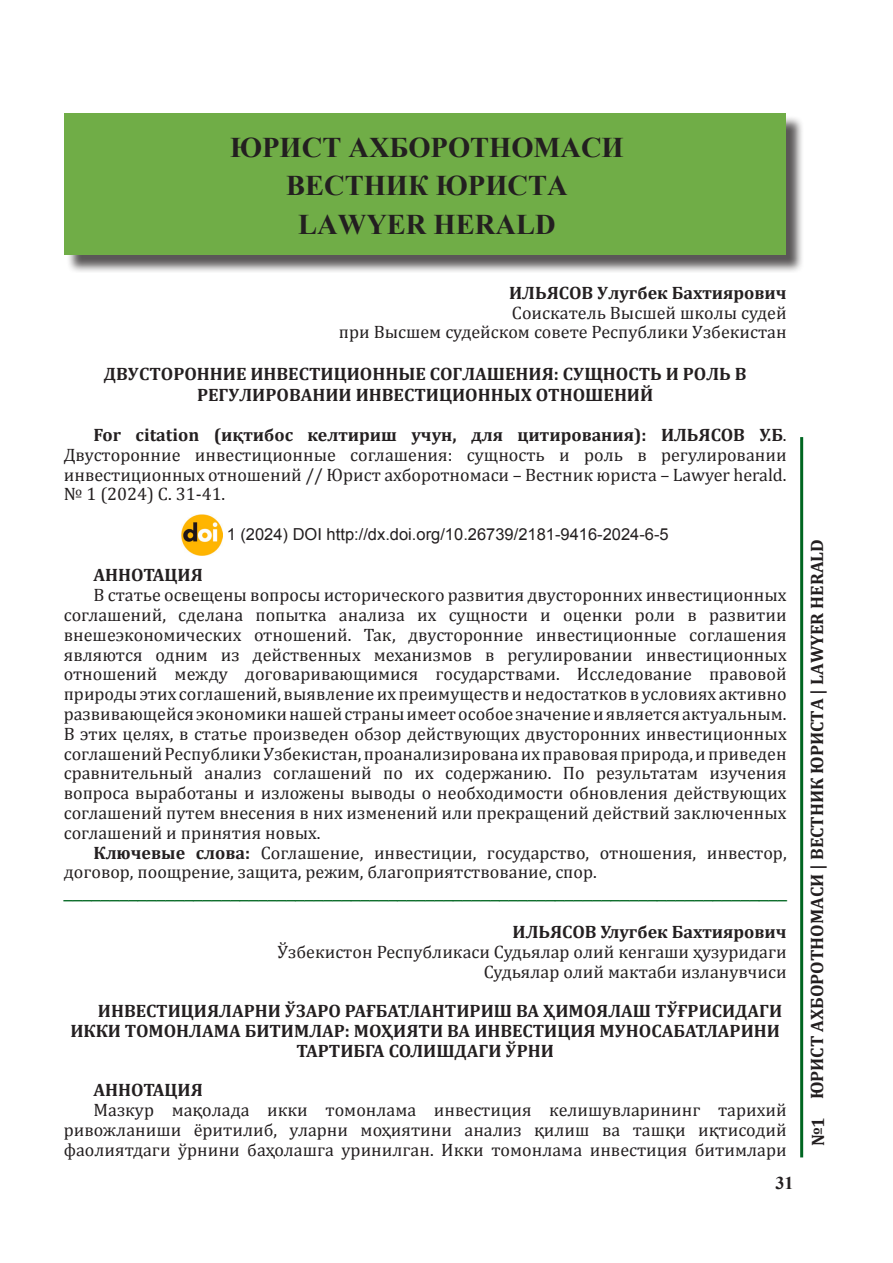
<style>
.page{position:relative;width:893px;height:1263px;background:#fff}
.page>*{position:absolute;margin:0;border:0;box-sizing:border-box;transform-origin:0 0}
.TOC_title{font:700 28.5px "Times New Roman";color:#231f20}
.Обычный{font:18px/19.8px "Cambria";color:#231f20;text-align:justify}
.Обычный-2{font:700 18px "Cambria";color:#231f20}
.мундарижа-2{font:700 18px/21.6px "Cambria";color:#231f20;text-align:center}
.мундарижа-1{font:700 18px "Cambria";color:#231f20}
.t1{font:700 18px "Times New Roman";color:#231f20}
.Обычный-3{font:16.5px "Arial";color:#006621}
.t2{font:16.5px "Arial";color:#231f20}
.s1{font-weight:700}
</style>
<div class="page">
<hr style="left:800px;top:437px;width:3px;height:720px;background:#006621">
<img style="left:182px;top:514px;width:40px;height:41px">
<div style="left:66px;top:116px;width:738px;height:157px;background:#231f20;opacity:.75"></div>
<div style="left:64px;top:113px;width:721px;height:142px;background:#70ad47"></div>
<p class="TOC_title" style="left:230px;top:127px;width:395px">ЮРИСТ АХБОРОТНОМАСИ</p>
<p class="TOC_title" style="left:286px;top:166px;width:283px">ВЕСТНИК ЮРИСТА</p>
<p class="TOC_title" style="left:298px;top:204px;width:259px">LAWYER HERALD</p>
<p class="мундарижа-1" style="left:509px;top:280px;width:279px">ИЛЬЯСОВ Улугбек Бахтиярович</p>
<p class="Обычный" style="left:512px;top:302px;width:276px">Соискатель Высшей школы судей</p>
<p class="Обычный" style="left:339px;top:322px;width:449px">при Высшем судейском совете Республики Узбекистан</p>
<p class="мундарижа-2" style="left:104px;top:362px;width:644px">ДВУСТОРОННИЕ ИНВЕСТИЦИОННЫЕ СОГЛАШЕНИЯ: СУЩНОСТЬ И РОЛЬ В<br>РЕГУЛИРОВАНИИ ИНВЕСТИЦИОННЫХ ОТНОШЕНИЙ</p>
<p class="Обычный" style="left:64px;top:425px;width:724px;text-indent:30px"><span class="s1">For citation (иқтибос келтириш учун, для цитирования): ИЛЬЯСОВ У.Б</span>.<br>Двусторонние инвестиционные соглашения: сущность и роль в регулировании инвестиционных отношений // Юрист ахборотномаси – Вестник юриста – Lawyer herald. № 1 (2024) C. 31-41.</p>
<p class="t2" style="left:227px;top:523px;width:444px">1 (2024) DOI http://dx.doi.org/10.26739/2181-9416-2024-6-5</p>
<p class="Обычный-2" style="left:94px;top:563px;width:111px">АННОТАЦИЯ</p>
<p class="Обычный" style="left:64px;top:585px;width:724px;text-indent:30px">В статье освещены вопросы исторического развития двусторонних инвестиционных соглашений, сделана попытка анализа их сущности и оценки роли в развитии внешеэкономических отношений. Так, двусторонние инвестиционные соглашения являются одним из действенных механизмов в регулировании инвестиционных отношений между договаривающимися государствами. Исследование правовой природы этих соглашений, выявление их преимуществ и недостатков в условиях активно развивающейся экономики нашей страны имеет особое значение и является актуальным.<br>В этих целях, в статье произведен обзор действующих двусторонних инвестиционных соглашений Республики Узбекистан, проанализирована их правовая природа, и приведен сравнительный анализ соглашений по их содержанию. По результатам изучения вопроса выработаны и изложены выводы о необходимости обновления действующих соглашений путем внесения в них изменений или прекращений действий заключенных соглашений и принятия новых.</p>
<p class="Обычный" style="left:64px;top:842px;width:724px;text-indent:30px"><span class="s1">Ключевые слова:</span> Соглашение, инвестиции, государство, отношения, инвестор, договор, поощрение, защита, режим, благоприятствование, спор.</p>
<p class="Обычный-3" style="left:64px;top:882px;width:725px">______________________________________________________________________________</p>
<p class="Обычный-2" style="left:513px;top:919px;width:275px">ИЛЬЯСОВ Улугбек Бахтиярович</p>
<p class="Обычный" style="left:277px;top:941px;width:511px">Ўзбекистон Республикаси Судьялар олий кенгаши ҳузуридаги</p>
<p class="Обычный" style="left:484px;top:961px;width:304px">Судьялар олий мактаби изланувчиси</p>
<p class="Обычный-2" style="left:98px;top:998px;width:686px">ИНВЕСТИЦИЯЛАРНИ ЎЗАРО РАҒБАТЛАНТИРИШ ВА ҲИМОЯЛАШ ТЎҒРИСИДАГИ</p>
<p class="Обычный-2" style="left:70px;top:1018px;width:711px">ИККИ ТОМОНЛАМА БИТИМЛАР: МОҲИЯТИ ВА ИНВЕСТИЦИЯ МУНОСАБАТЛАРИНИ</p>
<p class="Обычный-2" style="left:297px;top:1038px;width:259px">ТАРТИБГА СОЛИШДАГИ ЎРНИ</p>
<p class="Обычный-2" style="left:94px;top:1077px;width:111px">АННОТАЦИЯ</p>
<p class="Обычный" style="left:64px;top:1100px;width:724px;text-indent:30px">Мазкур мақолада икки томонлама инвестиция келишувларининг тарихий ривожланиши ёритилиб, уларни моҳиятини анализ қилиш ва ташқи иқтисодий фаолиятдаги ўрнини баҳолашга уринилган. Икки томонлама инвестиция битимлари</p>
<p class="t1" style="left:775px;top:1170px;width:19px">31</p>
<p class="мундарижа-2" style="left:806px;top:1099px;width:562px;rotate:-90deg">ЮРИСТ АХБОРОТНОМАСИ | ВЕСТНИК ЮРИСТА | LAWYER HERALD</p>
<p class="мундарижа-2" style="left:807px;top:1146px;width:31px;rotate:-90deg">№1</p>
</div>
